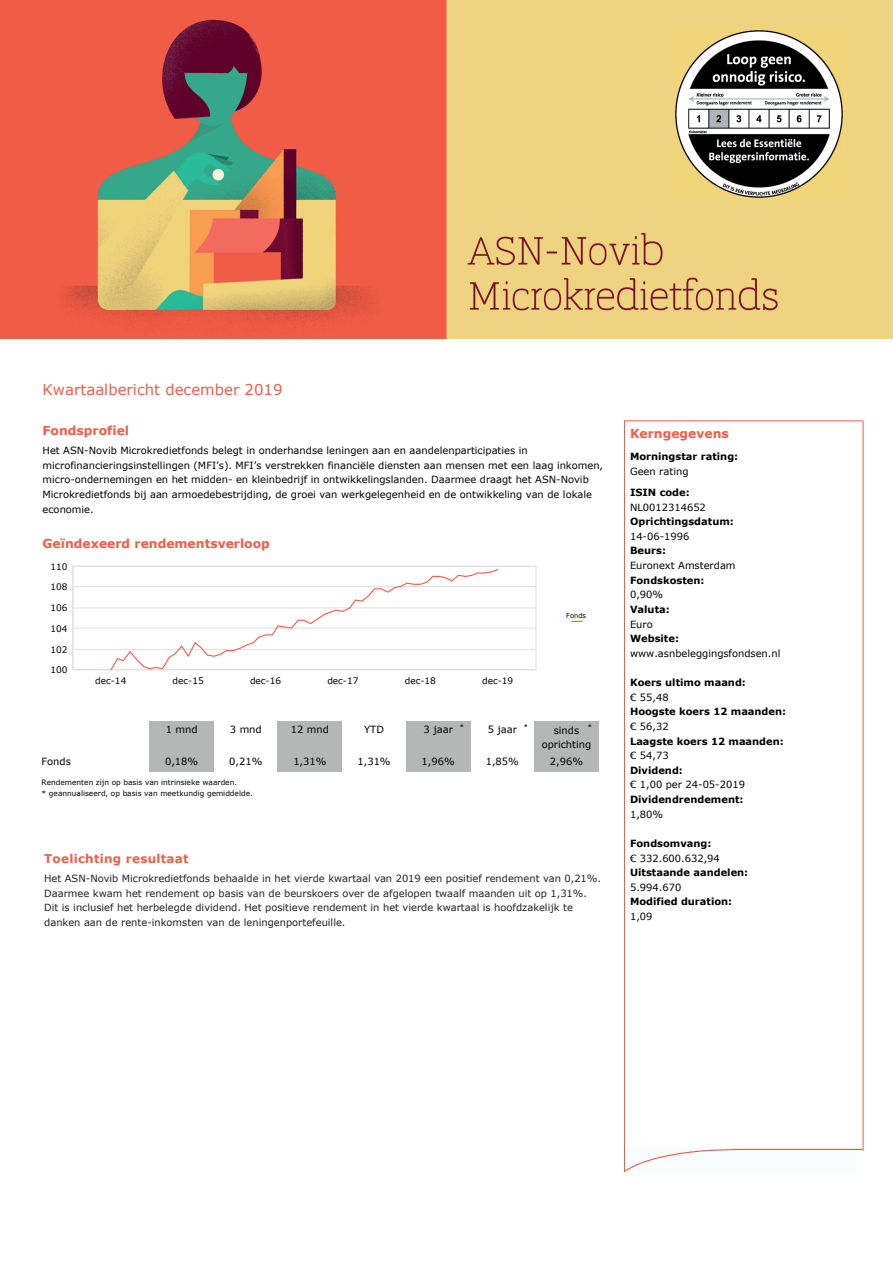
<style>
.page{position:relative;width:893px;height:1263px;background:#fff}
.page>*{position:absolute;margin:0;border:0;box-sizing:border-box;transform-origin:0 0}
.t1{font:14.85px "Verdana";color:#f15d48}
.t2{font:700 12.3px "Verdana";color:#f15d48}
.t3{font:700 12px "Verdana";letter-spacing:.02em;color:#f15c45}
.t4{font:9.9px/14.5px "Verdana";color:#000001}
.t5{font:9.9px/14.7px "Verdana";color:#231f20}
.t6{font:700 9.9px "Verdana";color:#000001}
.t7{font:9.3px "Arial";color:#000001}
.t8{font:9px "Verdana";color:#000001}
.t9{font:7.35px/11.2px "Verdana";color:#000001}
.t10{font:6.75px "Verdana";color:#000001}
</style>
<div class="page">
<hr style="left:624px;top:420px;width:239px;height:1px;background:#f15d48">
<hr style="left:624px;top:420px;width:1px;height:752px;background:#f15d48">
<hr style="left:863px;top:420px;width:1px;height:731px;background:#f15d48">
<img style="left:0;top:0;width:892px;height:339px">
<img style="left:672px;top:27px;width:174px;height:175px">
<img style="left:626px;top:1149px;width:237px;height:22px">
<hr style="left:73px;top:649px;width:463px;height:1px;background:#e0e1e0">
<hr style="left:73px;top:627px;width:463px;height:2px;background:#e0e1e0">
<hr style="left:73px;top:607px;width:463px;height:1px;background:#e0e1e0">
<hr style="left:73px;top:586px;width:463px;height:1px;background:#e0e1e0">
<hr style="left:73px;top:566px;width:463px;height:1px;background:#e0e1e0">
<hr style="left:72px;top:566px;width:1px;height:104px;background:#e0e1e0">
<hr style="left:73px;top:669px;width:463px;height:1px;background:#e0e1e0">
<svg style="left:109px;top:569px;width:390px;height:102px"></svg>
<div style="left:534px;top:721px;width:64px;height:32px;background:#b5b7b7"></div>
<div style="left:406px;top:721px;width:64px;height:32px;background:#b5b7b7"></div>
<div style="left:278px;top:721px;width:64px;height:32px;background:#b5b7b7"></div>
<div style="left:150px;top:721px;width:64px;height:32px;background:#b5b7b7"></div>
<div style="left:150px;top:753px;width:64px;height:18px;background:#b5b7b7"></div>
<div style="left:278px;top:753px;width:64px;height:18px;background:#b5b7b7"></div>
<div style="left:406px;top:753px;width:64px;height:18px;background:#b5b7b7"></div>
<div style="left:534px;top:753px;width:64px;height:18px;background:#b5b7b7"></div>
<h1 class="t1" style="left:43px;top:379px;width:241px">Kwartaalbericht december 2019</h1>
<p class="t2" style="left:43px;top:422px;width:88px">Fondsprofiel</p>
<p class="t4" style="left:43px;top:443px;width:562px">Het ASN-Novib Microkredietfonds belegt in onderhandse leningen aan en aandelenparticipaties in microfinancieringsinstellingen (MFI’s). MFI’s verstrekken financiële diensten aan mensen met een laag inkomen, micro-ondernemingen en het midden- en kleinbedrijf in ontwikkelingslanden. Daarmee draagt het ASN-Novib Microkredietfonds bij aan armoedebestrijding, de groei van werkgelegenheid en de ontwikkeling van de lokale economie.</p>
<p class="t2" style="left:43px;top:534px;width:229px">Geïndexeerd rendementsverloop</p>
<p class="t8" style="left:50px;top:560px;width:19px">110</p>
<p class="t8" style="left:50px;top:580px;width:19px">108</p>
<p class="t8" style="left:50px;top:602px;width:19px">106</p>
<p class="t8" style="left:50px;top:622px;width:19px">104</p>
<p class="t8" style="left:50px;top:643px;width:19px">102</p>
<p class="t8" style="left:50px;top:664px;width:19px">100</p>
<p class="t8" style="left:95px;top:675px;width:33px">dec-14</p>
<p class="t8" style="left:173px;top:675px;width:33px">dec-15</p>
<p class="t8" style="left:250px;top:675px;width:33px">dec-16</p>
<p class="t8" style="left:327px;top:675px;width:33px">dec-17</p>
<p class="t8" style="left:405px;top:675px;width:33px">dec-18</p>
<p class="t8" style="left:482px;top:675px;width:33px">dec-19</p>
<p class="t10" style="left:566px;top:611px;width:21px">Fonds</p>
<p class="t7" style="left:460px;top:721px;width:5px">*</p>
<p class="t7" style="left:524px;top:721px;width:5px">*</p>
<p class="t7" style="left:588px;top:721px;width:5px">*</p>
<p class="t4" style="left:166px;top:722px;width:33px">1 mnd</p>
<p class="t4" style="left:230px;top:722px;width:33px">3 mnd</p>
<p class="t4" style="left:291px;top:722px;width:40px">12 mnd</p>
<p class="t4" style="left:364px;top:722px;width:21px">YTD</p>
<p class="t4" style="left:424px;top:722px;width:31px">3 jaar</p>
<p class="t4" style="left:488px;top:722px;width:31px">5 jaar</p>
<p class="t4" style="left:542px;top:723px;width:51px;text-align:center">sinds oprichting</p>
<p class="t4" style="left:42px;top:754px;width:31px">Fonds</p>
<p class="t9" style="left:42px;top:776px;width:213px">Rendementen zijn op basis van intrinsieke waarden.<br>* geannualiseerd, op basis van meetkundig gemiddelde.</p>
<p class="t4" style="left:165px;top:754px;width:35px">0,18%</p>
<p class="t4" style="left:229px;top:754px;width:35px">0,21%</p>
<p class="t4" style="left:293px;top:754px;width:35px">1,31%</p>
<p class="t4" style="left:357px;top:754px;width:35px">1,31%</p>
<p class="t4" style="left:422px;top:754px;width:35px">1,96%</p>
<p class="t4" style="left:486px;top:754px;width:35px">1,85%</p>
<p class="t4" style="left:550px;top:754px;width:35px">2,96%</p>
<p class="t3" style="left:44px;top:851px;width:146px">Toelichting resultaat</p>
<p class="t5" style="left:44px;top:871px;width:558px">Het ASN-Novib Microkredietfonds behaalde in het vierde kwartaal van 2019 een positief rendement van 0,21%.<br>Daarmee kwam het rendement op basis van de beurskoers over de afgelopen twaalf maanden uit op 1,31%.<br>Dit is inclusief het herbelegde dividend. Het positieve rendement in het vierde kwartaal is hoofdzakelijk te danken aan de rente-inkomsten van de leningenportefeuille.</p>
<p class="t2" style="left:43px;top:855px;width:145px">Toelichting resultaat</p>
<p class="t2" style="left:630px;top:425px;width:100px">Kerngegevens</p>
<p class="t6" style="left:630px;top:449px;width:110px">Morningstar rating:</p>
<p class="t4" style="left:630px;top:463px;width:60px">Geen rating</p>
<p class="t6" style="left:630px;top:485px;width:61px">ISIN code:</p>
<p class="t4" style="left:630px;top:499px;width:77px">NL0012314652</p>
<p class="t6" style="left:630px;top:514px;width:105px">Oprichtingsdatum:</p>
<p class="t4" style="left:630px;top:529px;width:61px">14-06-1996</p>
<p class="t6" style="left:630px;top:544px;width:37px">Beurs:</p>
<p class="t4" style="left:630px;top:558px;width:107px">Euronext Amsterdam</p>
<p class="t6" style="left:630px;top:573px;width:76px">Fondskosten:</p>
<p class="t4" style="left:630px;top:587px;width:35px">0,90%</p>
<p class="t6" style="left:630px;top:602px;width:41px">Valuta:</p>
<p class="t4" style="left:630px;top:616px;width:24px">Euro</p>
<p class="t6" style="left:630px;top:631px;width:50px">Website:</p>
<p class="t4" style="left:630px;top:646px;width:152px">www.asnbeleggingsfondsen.nl</p>
<p class="t6" style="left:630px;top:675px;width:117px">Koers ultimo maand:</p>
<p class="t4" style="left:630px;top:690px;width:40px">€ 55,48</p>
<p class="t6" style="left:630px;top:705px;width:158px">Hoogste koers 12 maanden:</p>
<p class="t4" style="left:630px;top:719px;width:40px">€ 56,32</p>
<p class="t6" style="left:630px;top:734px;width:155px">Laagste koers 12 maanden:</p>
<p class="t4" style="left:630px;top:748px;width:40px">€ 54,73</p>
<p class="t6" style="left:630px;top:763px;width:54px">Dividend:</p>
<p class="t4" style="left:630px;top:777px;width:116px">€ 1,00 per 24-05-2019</p>
<p class="t6" style="left:630px;top:792px;width:115px">Dividendrendement:</p>
<p class="t4" style="left:630px;top:807px;width:35px">1,80%</p>
<p class="t6" style="left:630px;top:836px;width:83px">Fondsomvang:</p>
<p class="t4" style="left:630px;top:850px;width:91px">€ 332.600.632,94</p>
<p class="t6" style="left:630px;top:865px;width:120px">Uitstaande aandelen:</p>
<p class="t4" style="left:630px;top:880px;width:53px">5.994.670</p>
<p class="t6" style="left:630px;top:895px;width:104px">Modified duration:</p>
<p class="t4" style="left:630px;top:909px;width:24px">1,09</p>
</div>
